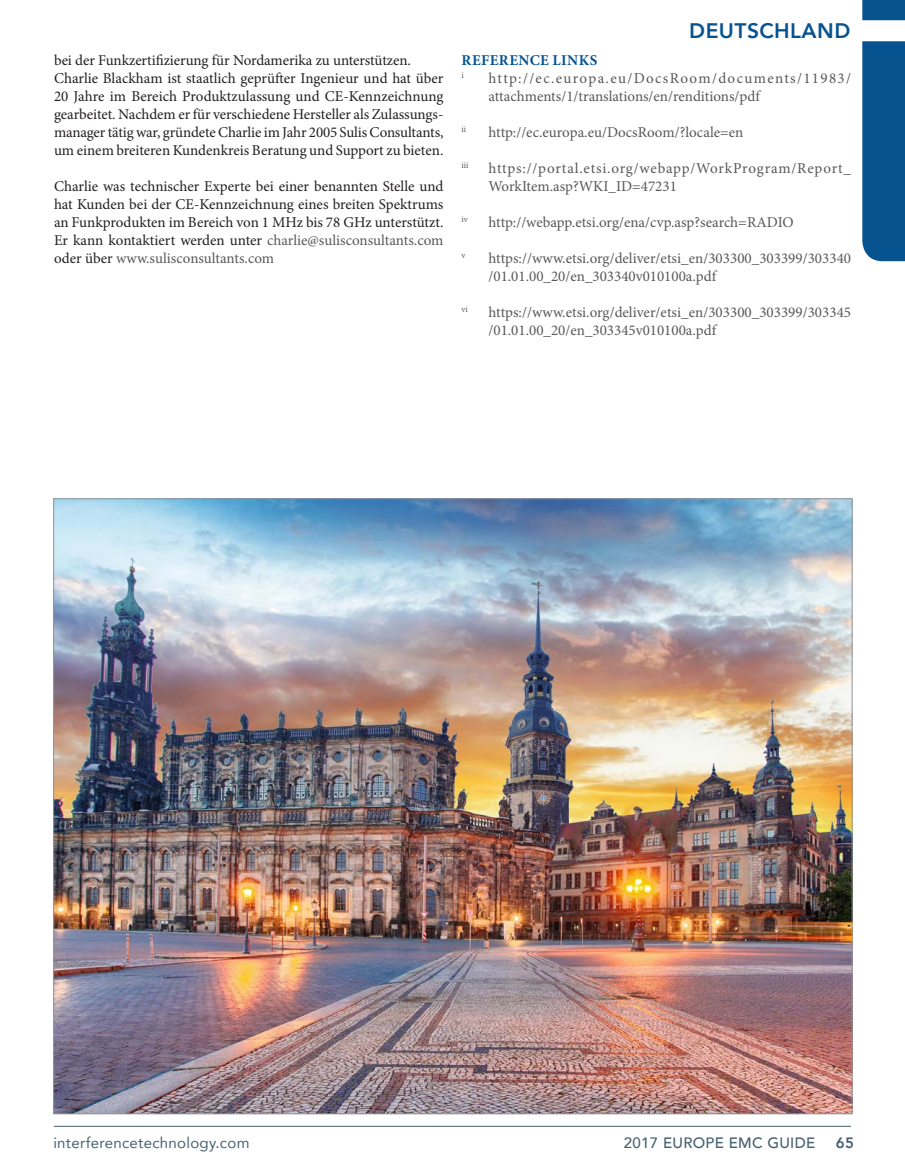
<style>
.page{position:relative;width:905px;height:1175px;background:#fff}
.page>*{position:absolute;margin:0;border:0;box-sizing:border-box;transform-origin:0 0}
.t1{font:800 21px "Avenir";letter-spacing:.02em;color:#075390}
.Body_text{font:15px/18px "Minion Pro";letter-spacing:-.005em;color:#231f20;text-align:justify}
.t2{font:15px/18px "Minion Pro";color:#57585a}
.t3{font:15px/18px "Minion Pro";letter-spacing:.045em;color:#57585a}
.t4{font:15px "Avenir";letter-spacing:.02em;color:#46616e}
.t5{font:500 15px "Avenir";letter-spacing:.02em;color:#46616e}
.Section_head{font:700 15px "Minion Pro";letter-spacing:.025em;color:#075390}
.t6{font:800 15px "Avenir";color:#46616e}
.t7{font:8.7px "Minion Pro";color:#57585a}
.s1{color:#57585a}
</style>
<div class="page">
<svg style="left:862px;top:0;width:42px;height:261px"></svg>
<hr style="left:54px;top:1125px;width:796px;height:1px;background:#46616e">
<img style="left:55px;top:500px;width:795px;height:612px">
<p class="Body_text" style="left:54px;top:51px;width:358px">bei der Funkzertifizierung für Nordamerika zu unterstützen.</p>
<p class="Body_text" style="left:54px;top:69px;width:391px">Charlie Blackham ist staatlich geprüfter Ingenieur und hat über 20 Jahre im Bereich Produktzulassung und CE-Kennzeichnung gearbeitet. Nachdem er für verschiedene Hersteller als Zulassungs&shy;manager tätig war, gründete Charlie im Jahr 2005 Sulis Consultants, um einem breiteren Kundenkreis Beratung und Support zu bieten.</p>
<p class="Body_text" style="left:54px;top:177px;width:391px">Charlie was technischer Experte bei einer benannten Stelle und hat Kunden bei der CE-Kennzeichnung eines breiten Spektrums an Funkprodukten im Bereich von 1 MHz bis 78 GHz unterstützt.<br>Er kann kontaktiert werden unter <span class="s1">charlie@sulisconsultants.com </span>oder über <span class="s1">www.sulisconsultants.com</span></p>
<h1 class="t1" style="left:689px;top:15px;width:162px">DEUTSCHLAND</h1>
<p class="Section_head" style="left:461px;top:50px;width:137px">REFERENCE LINKS</p>
<p class="t7" style="left:461px;top:69px;width:4px">i</p>
<p class="t2" style="left:488px;top:69px;width:364px">http://ec.europa.eu/DocsRoom/documents/11983/ attachments/1/translations/en/renditions/pdf</p>
<p class="t7" style="left:461px;top:123px;width:6px">ii</p>
<p class="t2" style="left:488px;top:123px;width:256px">http://ec.europa.eu/DocsRoom/?locale=en</p>
<p class="t7" style="left:461px;top:159px;width:9px">iii</p>
<p class="t3" style="left:488px;top:159px;width:364px">https://portal.etsi.org/webapp/WorkProgram/Report_<br>WorkItem.asp?WKI_ID=47231</p>
<p class="t7" style="left:461px;top:213px;width:8px">iv</p>
<p class="t2" style="left:488px;top:213px;width:307px">http://webapp.etsi.org/ena/cvp.asp?search=RADIO</p>
<p class="t7" style="left:461px;top:249px;width:6px">v</p>
<p class="t2" style="left:488px;top:249px;width:364px">https://www.etsi.org/deliver/etsi_en/303300_303399/303340 /01.01.00_20/en_303340v010100a.pdf</p>
<p class="t7" style="left:461px;top:303px;width:8px">vi</p>
<p class="t2" style="left:488px;top:303px;width:364px">https://www.etsi.org/deliver/etsi_en/303300_303399/303345 /01.01.00_20/en_303345v010100a.pdf</p>
<p class="t4" style="left:53px;top:1130px;width:197px">interferencetechnology.com</p>
<p class="t5" style="left:624px;top:1129px;width:193px">2017 EUROPE EMC GUIDE</p>
<p class="t6" style="left:836px;top:1131px;width:20px">65</p>
</div>
